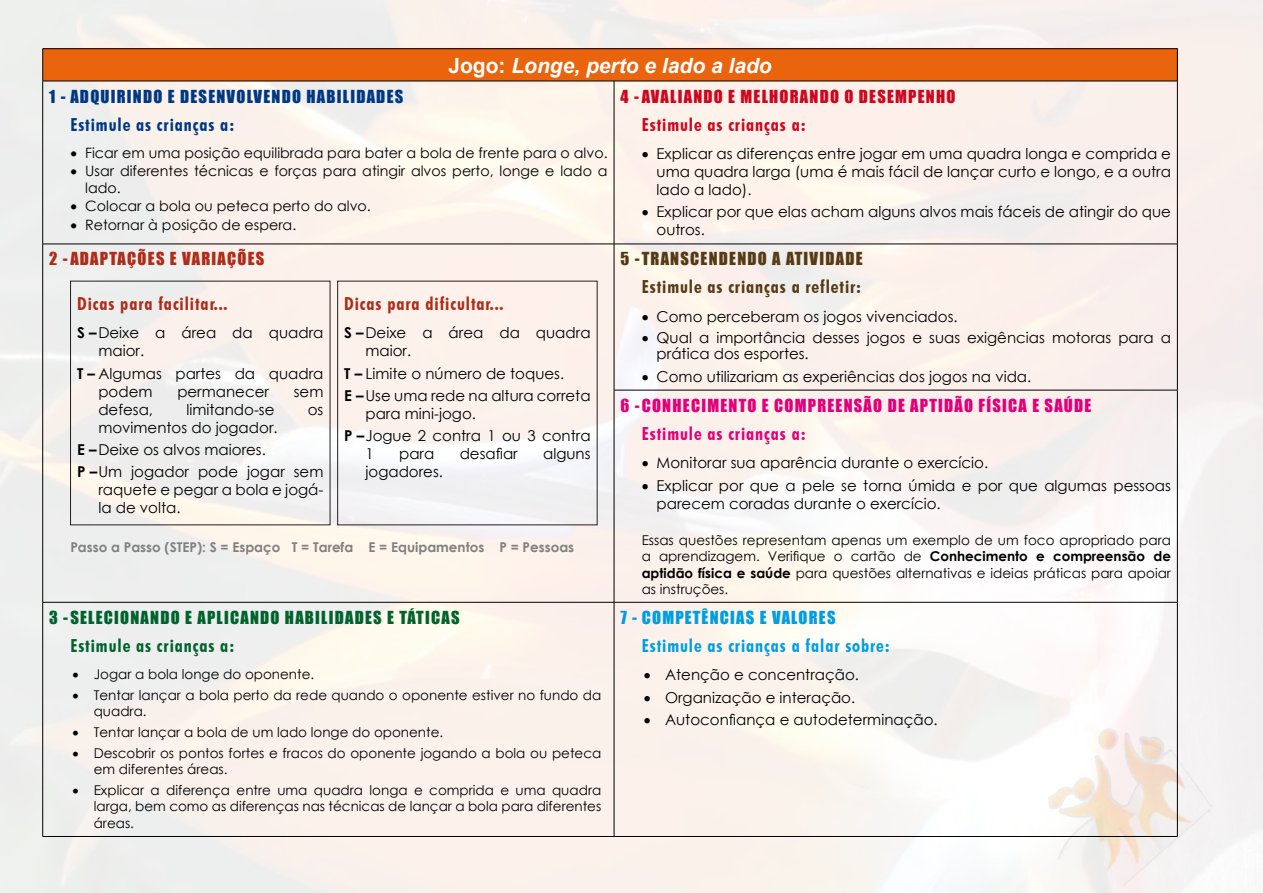
<style>
.page{position:relative;width:1263px;height:893px;background:#fff}
.page>*{position:absolute;margin:0;border:0;box-sizing:border-box;transform-origin:0 0}
.t1{font:italic 700 21px "Arial";color:#fff}
.t2{font:700 condensed 18px "Futura BT";letter-spacing:.05em;color:#ae2c18}
.t3{font:700 condensed 18px "Futura BT";letter-spacing:.05em;color:#009ee0}
.t4{font:700 condensed 18px "Futura BT";letter-spacing:.05em;color:#563a13}
.t5{font:700 condensed 18px "Futura BT";letter-spacing:.05em;color:#003882}
.t6{font:700 condensed 18px "Futura BT";letter-spacing:.05em;color:#cd071e}
.t7{font:700 condensed 18px "Futura BT";letter-spacing:.05em;color:#e2007a}
.t8{font:700 condensed 18px "Futura BT";letter-spacing:.05em;color:#00632e}
.t9{font:16.5px "Impact";letter-spacing:.075em;color:#e2007a}
.t10{font:16.5px "Impact";letter-spacing:.075em;color:#00632e}
.t11{font:16.5px "Impact";letter-spacing:.075em;color:#003882}
.t12{font:16.5px "Impact";color:#cd071e}
.t13{font:16.5px "Impact";color:#563a13}
.t14{font:16.5px "Impact";color:#ae2c18}
.t15{font:16.5px "Impact";letter-spacing:.075em;color:#009ee0}
.t16{font:15px/18px "Century Gothic";color:#000}
.t17{font:14.25px/16.5px "Century Gothic";color:#000}
.t18{font:13.5px/16.5px "Century Gothic";color:#000;text-align:justify}
.t19{font:700 13.5px "Century Gothic";color:#808080}
.s1{font-style:normal}
.s2{font-weight:700}
</style>
<div class="page">
<img style="left:0;top:0;width:1263px;height:893px">
<img style="left:1027px;top:707px;width:202px;height:186px">
<div style="left:43px;top:49px;width:1134px;height:32px;background:#ea640d"></div>
<hr style="left:43px;top:48px;width:571px;height:1px;background:#000">
<hr style="left:42px;top:49px;width:1px;height:32px;background:#000">
<hr style="left:614px;top:48px;width:563px;height:1px;background:#000">
<hr style="left:1177px;top:49px;width:1px;height:32px;background:#000">
<hr style="left:43px;top:81px;width:571px;height:1px;background:#000">
<hr style="left:42px;top:81px;width:1px;height:163px;background:#000">
<hr style="left:614px;top:81px;width:563px;height:1px;background:#000">
<hr style="left:614px;top:81px;width:1px;height:163px;background:#000">
<hr style="left:1177px;top:81px;width:1px;height:163px;background:#000">
<hr style="left:43px;top:244px;width:571px;height:1px;background:#000">
<hr style="left:42px;top:244px;width:1px;height:146px;background:#000">
<hr style="left:42px;top:390px;width:1px;height:212px;background:#000">
<hr style="left:614px;top:244px;width:563px;height:1px;background:#000">
<hr style="left:614px;top:244px;width:1px;height:146px;background:#000">
<hr style="left:1177px;top:244px;width:1px;height:146px;background:#000">
<hr style="left:614px;top:390px;width:563px;height:1px;background:#000">
<hr style="left:614px;top:390px;width:1px;height:212px;background:#000">
<hr style="left:1177px;top:390px;width:1px;height:212px;background:#000">
<hr style="left:43px;top:602px;width:571px;height:1px;background:#000">
<hr style="left:42px;top:602px;width:1px;height:234px;background:#000">
<hr style="left:614px;top:602px;width:563px;height:1px;background:#000">
<hr style="left:614px;top:602px;width:1px;height:234px;background:#000">
<hr style="left:1177px;top:602px;width:1px;height:234px;background:#000">
<hr style="left:43px;top:836px;width:571px;height:1px;background:#000">
<hr style="left:614px;top:836px;width:563px;height:1px;background:#000">
<p class="t1" style="left:448px;top:51px;width:325px"><span class="s1">Jogo:</span> Longe, perto e lado a lado</p>
<p class="t11" style="left:49px;top:83px;width:88px">1 - ADQUIRINDO</p>
<p class="t11" style="left:168px;top:83px;width:23px">E DESENVOLVENDO</p>
<p class="t11" style="left:306px;top:83px;width:10px">HABILIDADES</p>
<p class="t5" style="left:70px;top:113px;width:165px">Estimule as crianças a:</p>
<p class="t17" style="left:70px;top:144px;width:539px">• Ficar em uma posição equilibrada para bater a bola de frente para o alvo.</p>
<p class="t17" style="left:85px;top:163px;width:524px;text-indent:-15px">• Usar diferentes técnicas e forças para atingir alvos perto, longe e lado a lado.</p>
<p class="t17" style="left:70px;top:198px;width:302px">• Colocar a bola ou peteca perto do alvo.</p>
<p class="t17" style="left:70px;top:216px;width:227px">• Retornar à posição de espera.</p>
<p class="t14" style="left:49px;top:246px;width:71px">2 -ADAPTAÇÕES</p>
<p class="t14" style="left:170px;top:246px;width:52px">EVARIAÇÕES</p>
<p class="t2" style="left:77px;top:292px;width:152px">Dicas para facilitar...</p>
<p class="t16" style="left:98px;top:324px;width:227px;text-indent:-21px"><span class="s2">S –</span>Deixe a área da quadra maior.</p>
<p class="t16" style="left:98px;top:364px;width:227px;text-indent:-21px"><span class="s2">T –</span> Algumas partes da quadra podem</p>
<p class="t16" style="left:177px;top:382px;width:93px">permanecer</p>
<p class="t16" style="left:294px;top:382px;width:31px">sem</p>
<p class="t16" style="left:98px;top:400px;width:56px">defesa,</p>
<p class="t16" style="left:186px;top:400px;width:90px">limitando-se</p>
<p class="t16" style="left:308px;top:400px;width:17px">os</p>
<p class="t16" style="left:77px;top:416px;width:248px;line-height:22.2px;text-indent:21px">movimentos do jogador.<br><span class="s2">E –</span>Deixe os alvos maiores.<br><span class="s2">P –</span>Um jogador pode jogar sem</p>
<p class="t16" style="left:98px;top:480px;width:227px">raquete e pegar a bola e jogá&shy;la de volta.</p>
<p class="t2" style="left:344px;top:292px;width:161px">Dicas para dificultar...</p>
<p class="t16" style="left:365px;top:324px;width:227px;text-indent:-21px"><span class="s2">S –</span>Deixe a área da quadra maior.</p>
<p class="t16" style="left:344px;top:362px;width:248px;line-height:22.2px"><span class="s2">T –</span> Limite o número de toques.<br><span class="s2">E –</span>Use uma rede na altura correta</p>
<p class="t16" style="left:344px;top:402px;width:248px;line-height:22.2px;text-indent:21px">para mini-jogo.<br><span class="s2">P –</span>Jogue 2 contra 1 ou 3 contra</p>
<p class="t16" style="left:365px;top:444px;width:10px">1</p>
<p class="t16" style="left:399px;top:444px;width:37px">para</p>
<p class="t16" style="left:460px;top:444px;width:60px">desafiar</p>
<p class="t16" style="left:543px;top:444px;width:49px">alguns</p>
<p class="t16" style="left:365px;top:462px;width:79px">jogadores.</p>
<p class="t19" style="left:70px;top:537px;width:505px">Passo a Passo (STEP): S = Espaço T = Tarefa E = Equipamentos P = Pessoas</p>
<p class="t10" style="left:49px;top:605px;width:76px">3 -SELECIONANDO</p>
<p class="t10" style="left:185px;top:605px;width:66px">E APLICANDO</p>
<p class="t10" style="left:285px;top:605px;width:10px">HABILIDADES</p>
<p class="t10" style="left:387px;top:605px;width:65px">E TÁTI CAS</p>
<p class="t8" style="left:70px;top:634px;width:165px">Estimule as crianças a:</p>
<p class="t18" style="left:72px;top:666px;width:243px">• Jogar a bola longe do oponente.</p>
<p class="t18" style="left:94px;top:686px;width:509px;text-indent:-21px">• Tentar lançar a bola perto da rede quando o oponente estiver no fundo da quadra.</p>
<p class="t18" style="left:72px;top:724px;width:372px">• Tentar lançar a bola de um lado longe do oponente.</p>
<p class="t18" style="left:94px;top:744px;width:509px;text-indent:-21px">• Descobrir os pontos fortes e fracos do oponente jogando a bola ou peteca em diferentes áreas.</p>
<p class="t18" style="left:94px;top:782px;width:509px;text-indent:-21px">• Explicar a diferença entre uma quadra longa e comprida e uma quadra larga, bem como as diferenças nas técnicas de lançar a bola para diferentes áreas.</p>
<p class="t12" style="left:620px;top:83px;width:41px">4 -AVALIANDO</p>
<p class="t12" style="left:728px;top:83px;width:23px">E MELHO</p>
<p class="t12" style="left:790px;top:83px;width:21px">RANDO</p>
<p class="t12" style="left:844px;top:83px;width:25px">O DESEM</p>
<p class="t12" style="left:908px;top:83px;width:20px">PENHO</p>
<p class="t6" style="left:642px;top:113px;width:165px">Estimule as crianças a:</p>
<p class="t16" style="left:657px;top:145px;width:516px;text-align:justify;text-indent:-15px">• Explicar as diferenças entre jogar em uma quadra longa e comprida e uma quadra larga (uma é mais fácil de lançar curto e longo, e a outra lado a lado).</p>
<p class="t16" style="left:657px;top:203px;width:516px;text-indent:-15px">• Explicar por que elas acham alguns alvos mais fáceis de atingir do que outros.</p>
<p class="t13" style="left:620px;top:246px;width:91px">5 -TRANSCENDENDO</p>
<p class="t13" style="left:772px;top:246px;width:24px">A ATIVIDADE</p>
<p class="t4" style="left:642px;top:276px;width:221px">Estimule as crianças a refletir:</p>
<p class="t16" style="left:642px;top:307px;width:317px">• Como perceberam os jogos vivenciados.</p>
<p class="t16" style="left:657px;top:329px;width:516px;line-height:16.5px;text-indent:-15px">• Qual a importância desses jogos e suas exigências motoras para a prática dos esportes.</p>
<p class="t16" style="left:642px;top:367px;width:391px">• Como utilizariam as experiências dos jogos na vida.</p>
<p class="t9" style="left:620px;top:392px;width:30px">6 - CONHE</p>
<p class="t9" style="left:691px;top:392px;width:21px">CIMENTO</p>
<p class="t9" style="left:762px;top:392px;width:76px">E COMPREENS</p>
<p class="t9" style="left:864px;top:392px;width:220px">ÃO DE APTIDÃO FÍSI CA E SAÚDE</p>
<p class="t7" style="left:642px;top:422px;width:165px">Estimule as crianças a:</p>
<p class="t16" style="left:642px;top:454px;width:348px">• Monitorar sua aparência durante o exercício.</p>
<p class="t16" style="left:657px;top:476px;width:516px;text-indent:-15px">• Explicar por que a pele se torna úmida e por que algumas pessoas parecem coradas durante o exercício.</p>
<p class="t18" style="left:642px;top:532px;width:531px">Essas questões representam apenas um exemplo de um foco apropriado para a aprendizagem. Verifique o cartão de <span class="s2">Conhecimento e compreensão de aptidão física e saúde</span> para questões alternativas e ideias práticas para apoiar as instruções.</p>
<p class="t15" style="left:620px;top:605px;width:28px">7 - COM</p>
<p class="t15" style="left:675px;top:605px;width:64px">PETÊNCIAS</p>
<p class="t15" style="left:760px;top:605px;width:22px">E VALO</p>
<p class="t15" style="left:809px;top:605px;width:19px">RES</p>
<p class="t3" style="left:642px;top:634px;width:250px">Estimule as crianças a falar sobre:</p>
<p class="t16" style="left:644px;top:666px;width:217px">• Atenção e concentração.</p>
<p class="t16" style="left:644px;top:688px;width:213px">• Organização e interação.</p>
<p class="t16" style="left:644px;top:710px;width:295px">• Autoconfiança e autodeterminação.</p>
</div>
